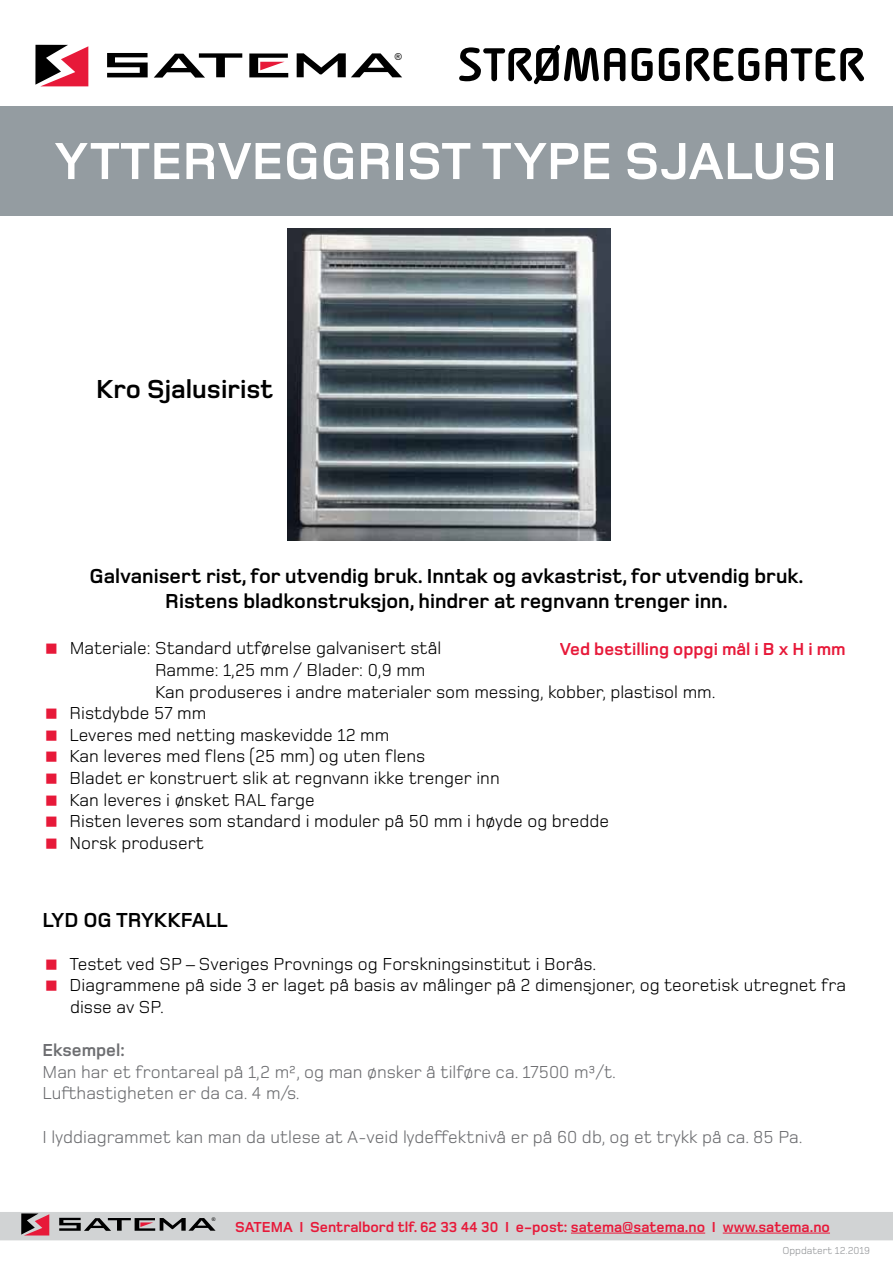
<style>
.page{position:relative;width:893px;height:1263px;background:#fff}
.page>*{position:absolute;margin:0;border:0;box-sizing:border-box;transform-origin:0 0}
.t1{font:700 54px "Foundry Monoline";color:#fff}
.t2{font:700 51px "Alega";color:#000}
.t3{font:700 27px "Foundry Monoline";color:#000}
.t4{font:700 21px/25.2px "Foundry Monoline";color:#000;text-align:center}
.t5{font:18px/21.6px "Foundry Monoline";color:#000}
.t6{font:18px/21.6px "Foundry Monoline";color:#6d6e71}
.t7{font:700 18px "Foundry Monoline";color:#e71939}
.t8{font:700 18px "Foundry Monoline";color:#6d6e71}
.t9{font:700 15px "Foundry Monoline";color:#e71939}
.t10{font:10.5px "Foundry Monoline";color:#939598}
.t11{font:9.6px "Arial";color:#000}
.t12{font:5.1px "Arial";color:#000}
</style>
<div class="page">
<svg style="left:35px;top:45px;width:53px;height:41px"></svg>
<svg style="left:107px;top:53px;width:41px;height:24px"></svg>
<svg style="left:154px;top:53px;width:88px;height:25px"></svg>
<svg style="left:297px;top:53px;width:105px;height:24px"></svg>
<svg style="left:249px;top:54px;width:39px;height:23px"></svg>
<svg style="left:0;top:1212px;width:893px;height:28px;background:#c8c7c8"></svg>
<hr style="left:571px;top:1233px;width:134px;height:1px;background:#e71939">
<hr style="left:723px;top:1233px;width:107px;height:1px;background:#e71939">
<div style="left:0;top:106px;width:893px;height:109px;background:#949ca1"></div>
<img style="left:287px;top:228px;width:323px;height:312px">
<p class="t11" style="left:395px;top:50px;width:9px">®</p>
<h2 class="t2" style="left:458px;top:38px;width:408px">STRØMAGGREGATER</h2>
<h1 class="t1" style="left:55px;top:132px;width:755px">ytte rveggrist type sjalusi</h1>
<h3 class="t3" style="left:96px;top:375px;width:179px">Kro Sjalusirist</h3>
<p class="t4" style="left:89px;top:563px;width:716px">Galvanisert rist, for utvendig bruk. Inntak og avkastrist, for utvendig bruk.<br>Ristens bladkonstruksjon, hindrer at regnvann trenger inn.</p>
<p class="t5" style="left:70px;top:637px;width:373px">Materiale: Standard utførelse galvanisert stål</p>
<p class="t5" style="left:155px;top:659px;width:272px">Ramme: 1,25 mm / Blader: 0,9 mm</p>
<p class="t5" style="left:155px;top:681px;width:562px">Kan produseres i andre materialer som messing, kobber, plastisol mm.</p>
<p class="t5" style="left:70px;top:702px;width:138px">Ristdybde 57 mm</p>
<p class="t5" style="left:70px;top:724px;width:321px">Leveres med netting maskevidde 12 mm</p>
<p class="t5" style="left:70px;top:745px;width:357px">Kan leveres med flens (25 mm) og uten flens</p>
<p class="t5" style="left:70px;top:767px;width:432px">Bladet er konstruert slik at regnvann ikke trenger inn</p>
<p class="t5" style="left:70px;top:789px;width:247px">Kan leveres i ønsket RAL farge</p>
<p class="t5" style="left:70px;top:810px;width:541px">Risten leveres som standard i moduler på 50 mm i høyde og bredde</p>
<p class="t5" style="left:70px;top:832px;width:136px">Norsk produsert</p>
<p class="t7" style="left:560px;top:639px;width:287px">Ved bestilling oppgi mål i B x H i mm</p>
<p class="t4" style="left:43px;top:907px;width:187px">Lyd og trykkfall</p>
<p class="t5" style="left:70px;top:953px;width:778px">Testet ved SP – Sveriges Provnings og Forskningsinstitut i Borås.<br>Diagrammene på side 3 er laget på basis av målinger på 2 dimensjoner, og teoretisk utregnet fra disse av SP.</p>
<p class="t8" style="left:43px;top:1040px;width:84px">Eksempel:</p>
<p class="t6" style="left:43px;top:1061px;width:575px">Man har et frontareal på 1,2 m², og man ønsker å tilføre ca. 17500 m³/t.<br>Lufthastigheten er da ca. 4 m/s.</p>
<p class="t6" style="left:43px;top:1126px;width:761px">I lyddiagrammet kan man da utlese at A-veid lydeffektnivå er på 60 db, og et trykk på ca. 85 Pa.</p>
<p class="t12" style="left:212px;top:1216px;width:5px">®</p>
<p class="t9" style="left:235px;top:1218px;width:596px">SATEMA I Sentralbord tlf. 62 33 44 30 I e-post: satema@satema.no I www.satema.no</p>
<p class="t10" style="left:782px;top:1245px;width:89px">Oppdatert 12.2019</p>
</div>
